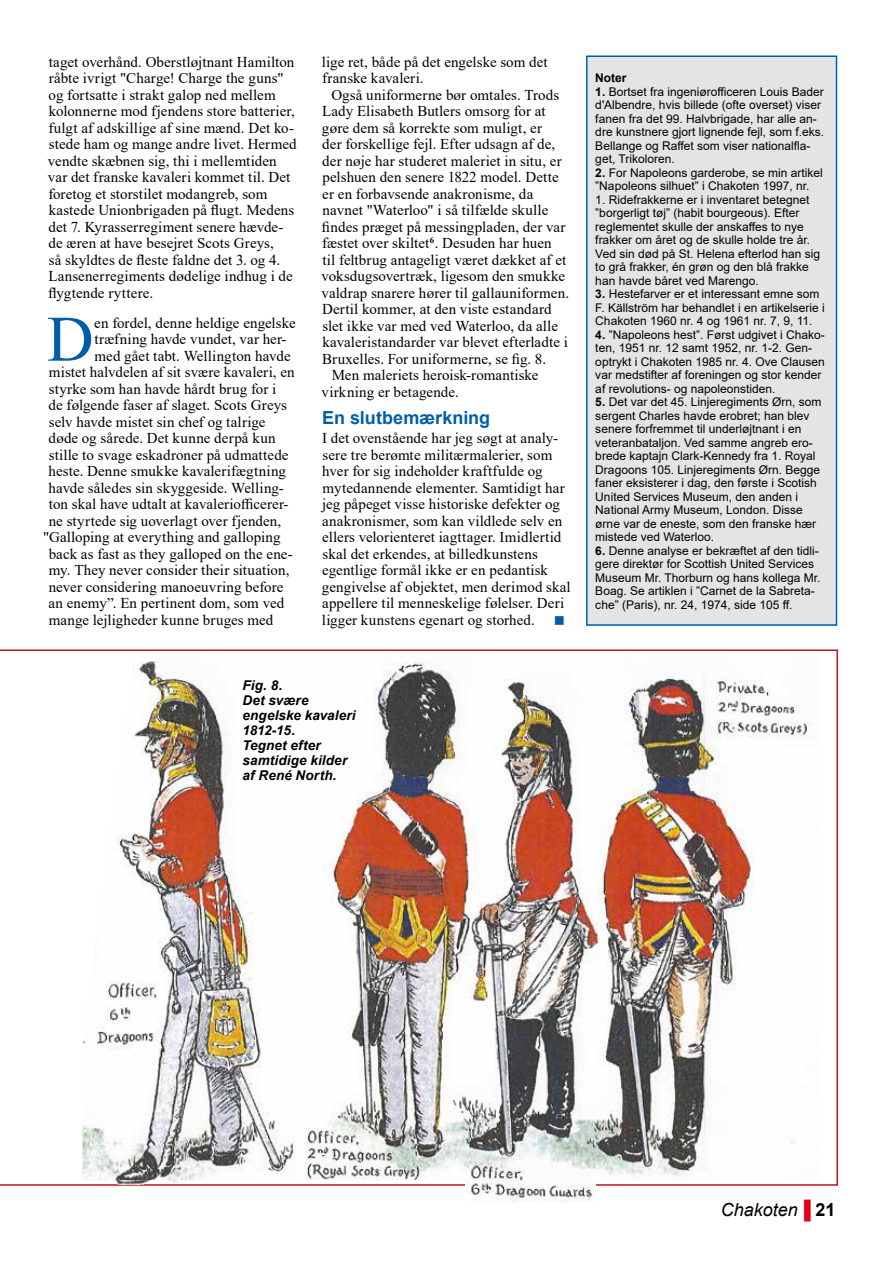
<style>
.page{position:relative;width:893px;height:1263px;background:#fff}
.page>*{position:absolute;margin:0;border:0;box-sizing:border-box;transform-origin:0 0}
.t1{font:64.8px "Times New Roman";color:#005ea8}
.t2{font:700 18px "Arial";color:#005ea8}
.t3{font:italic 18px "Arial";color:#000}
.t4{font:15px/16.5px "Times New Roman";letter-spacing:.005em;color:#000}
.t5{font:15px "Wingdings";color:#005ea8}
.t6{font:italic 700 13.5px/15px "Arial";letter-spacing:.01em;color:#000}
.t7{font:12px/13.5px "Arial";color:#000}
.t8{font:700 12px "Arial";color:#000}
.s1{font-weight:700}
.s2{font-style:normal;color:#e2001a}
.s3{font-weight:700;font-style:normal}
</style>
<div class="page">
<svg style="left:0;top:649px;width:838px;height:537px"></svg>
<div style="left:586px;top:56px;width:251px;height:570px;background:#e3e4e4;border:2px solid #005ea8"></div>
<img style="left:82px;top:655px;width:737px;height:525px">
<img style="left:117px;top:1180px;width:74px;height:5px">
<img style="left:466px;top:1161px;width:129px;height:41px">
<p class="t4" style="left:48px;top:53px;width:250px">taget overhånd. Oberstløjtnant Hamilton råbte ivrigt "Charge! Charge the guns" og fortsatte i strakt galop ned mellem kolonnerne mod fjendens store batterier, fulgt af adskillige af sine mænd. Det ko&shy;stede ham og mange andre livet. Hermed vendte skæbnen sig, thi i mellemtiden var det franske kavaleri kommet til. Det foretog et storstilet modangreb, som kastede Unionbrigaden på flugt. Medens det 7. Kyrasserregiment senere hævde&shy;de æren at have besejret Scots Greys,<br>så skyldtes de fleste faldne det 3. og 4.<br>Lansenerregiments dødelige indhug i de flygtende ryttere.</p>
<h1 class="t1" style="left:47px;top:293px;width:48px">D</h1>
<p class="t4" style="left:94px;top:314px;width:203px">en fordel, denne heldige engelske</p>
<p class="t4" style="left:95px;top:330px;width:193px">træfning havde vundet, var her-</p>
<p class="t4" style="left:95px;top:347px;width:198px">med gået tabt. Wellington havde</p>
<p class="t4" style="left:49px;top:363px;width:247px">mistet halvdelen af sit svære kavaleri, en</p>
<p class="t4" style="left:49px;top:380px;width:229px">styrke som han havde hårdt brug for i</p>
<p class="t4" style="left:49px;top:396px;width:240px">de følgende faser af slaget. Scots Greys</p>
<p class="t4" style="left:49px;top:413px;width:218px">selv havde mistet sin chef og talrige</p>
<p class="t4" style="left:49px;top:429px;width:229px">døde og sårede. Det kunne derpå kun</p>
<p class="t4" style="left:49px;top:446px;width:241px">stille to svage eskadroner på udmattede</p>
<p class="t4" style="left:49px;top:462px;width:239px">heste. Denne smukke kavalerifægtning</p>
<p class="t4" style="left:49px;top:479px;width:237px">havde således sin skyggeside. Welling-</p>
<p class="t4" style="left:49px;top:495px;width:241px">ton skal have udtalt at kavaleriofficerer-</p>
<p class="t4" style="left:49px;top:512px;width:234px">ne styrtede sig uoverlagt over fjenden,</p>
<p class="t4" style="left:43px;top:528px;width:239px">"Galloping at everything and galloping</p>
<p class="t4" style="left:49px;top:545px;width:246px">back as fast as they galloped on the ene-</p>
<p class="t4" style="left:49px;top:561px;width:242px">my. They never consider their situation,</p>
<p class="t4" style="left:49px;top:578px;width:236px">never considering manoeuvring before</p>
<p class="t4" style="left:49px;top:594px;width:237px">an enemy”. En pertinent dom, som ved</p>
<p class="t4" style="left:49px;top:611px;width:226px">mange lejligheder kunne bruges med</p>
<p class="t4" style="left:322px;top:53px;width:227px">lige ret, både på det engelske som det franske kavaleri.</p>
<p class="t4" style="left:331px;top:86px;width:229px">Også uniformerne bør omtales. Trods</p>
<p class="t4" style="left:322px;top:102px;width:225px">Lady Elisabeth Butlers omsorg for at</p>
<p class="t4" style="left:322px;top:119px;width:222px">gøre dem så korrekte som muligt, er</p>
<p class="t4" style="left:322px;top:135px;width:234px">der forskellige fejl. Efter udsagn af de,</p>
<p class="t4" style="left:322px;top:152px;width:241px">der nøje har studeret maleriet in situ, er</p>
<p class="t4" style="left:322px;top:168px;width:238px">pelshuen den senere 1822 model. Dette</p>
<p class="t4" style="left:322px;top:185px;width:213px">er en forbavsende anakronisme, da</p>
<p class="t4" style="left:322px;top:201px;width:227px">navnet "Waterloo" i så tilfælde skulle</p>
<p class="t4" style="left:322px;top:218px;width:245px">findes præget på messingpladen, der var</p>
<p class="t4" style="left:322px;top:234px;width:231px">fæstet over skiltet<sup>6</sup>. Desuden har huen</p>
<p class="t4" style="left:322px;top:251px;width:245px">til feltbrug antageligt været dækket af et</p>
<p class="t4" style="left:322px;top:267px;width:245px">voksdugsovertræk, ligesom den smukke</p>
<p class="t4" style="left:322px;top:284px;width:249px">valdrap snarere hører til gallauniformen.</p>
<p class="t4" style="left:322px;top:300px;width:231px">Dertil kommer, at den viste estandard</p>
<p class="t4" style="left:322px;top:317px;width:237px">slet ikke var med ved Waterloo, da alle</p>
<p class="t4" style="left:322px;top:333px;width:247px">kavaleristandarder var blevet efterladte i</p>
<p class="t4" style="left:322px;top:350px;width:225px">Bruxelles. For uniformerne, se fig. 8.</p>
<p class="t4" style="left:332px;top:366px;width:208px">Men maleriets heroisk-romantiske</p>
<p class="t4" style="left:322px;top:383px;width:139px">virkning er betagende.</p>
<p class="t2" style="left:322px;top:405px;width:170px">En slutbemærkning</p>
<p class="t4" style="left:322px;top:429px;width:250px">I det ovenstående har jeg søgt at analy&shy;sere tre berømte militærmalerier, som hver for sig indeholder kraftfulde og mytedannende elementer. Samtidigt har jeg påpeget visse historiske defekter og anakronismer, som kan vildlede selv en ellers velorienteret iagttager. Imidlertid skal det erkendes, at billedkunstens egentlige formål ikke er en pedantisk gengivelse af objektet, men derimod skal appellere til menneskelige følelser. Deri ligger kunstens egenart og storhed.</p>
<p class="t5" style="left:554px;top:613px;width:13px">■</p>
<p class="t6" style="left:243px;top:678px;width:115px">Fig. 8.<br>Det svære engelske kavaleri<br>1812-15.<br>Tegnet efter samtidige kilder af René North.</p>
<p class="t8" style="left:595px;top:70px;width:33px">Noter</p>
<p class="t7" style="left:595px;top:85px;width:230px"><span class="s1">1.</span> Bortset fra ingeniørofficeren Louis Bader d'Albendre, hvis billede (ofte overset) viser fanen fra det 99. Halvbrigade, har alle an&shy;dre kunstnere gjort lignende fejl, som f.eks.<br>Bellange og Raffet som viser nationalfla&shy;get, Trikoloren.</p>
<p class="t7" style="left:595px;top:166px;width:229px"><span class="s1">2.</span> For Napoleons garderobe, se min artikel ”Napoleons silhuet” i Chakoten 1997, nr.</p>
<p class="t7" style="left:595px;top:193px;width:226px">1. Ridefrakkerne er i inventaret betegnet ”borgerligt tøj” (habit bourgeous). Efter reglementet skulle der anskaffes to nye frakker om året og de skulle holde tre år.<br>Ved sin død på St. Helena efterlod han sig to grå frakker, én grøn og den blå frakke han havde båret ved Marengo.</p>
<p class="t7" style="left:595px;top:287px;width:231px"><span class="s1">3.</span> Hestefarver er et interessant emne som<br>F. Källström har behandlet i en artikelserie i<br>Chakoten 1960 nr. 4 og 1961 nr. 7, 9, 11.</p>
<p class="t7" style="left:595px;top:328px;width:231px"><span class="s1">4.</span> ”Napoleons hest”. Først udgivet i Chako&shy;ten, 1951 nr. 12 samt 1952, nr. 1-2. Gen&shy;optrykt i Chakoten 1985 nr. 4. Ove Clausen var medstifter af foreningen og stor kender af revolutions- og napoleonstiden.</p>
<p class="t7" style="left:595px;top:395px;width:228px"><span class="s1">5.</span> Det var det 45. Linjeregiments Ørn, som sergent Charles havde erobret; han blev senere forfremmet til underløjtnant i en veteranbataljon. Ved samme angreb ero&shy;brede kaptajn Clark-Kennedy fra 1. Royal Dragoons 105. Linjeregiments Ørn. Begge faner eksisterer i dag, den første i Scotish United Services Museum, den anden i National Army Museum, London. Disse ørne var de eneste, som den franske hær mistede ved Waterloo.</p>
<p class="t7" style="left:595px;top:544px;width:227px"><span class="s1">6.</span> Denne analyse er bekræftet af den tidli&shy;gere direktør for Scottish United Services Museum Mr. Thorburn og hans kollega Mr.<br>Boag. Se artiklen i ”Carnet de la Sabreta&shy;che” (Paris), nr. 24, 1974, side 105 ff.</p>
<p class="t3" style="left:721px;top:1198px;width:116px">Chakoten<span class="s2">▐</span> <span class="s3">21</span></p>
</div>
